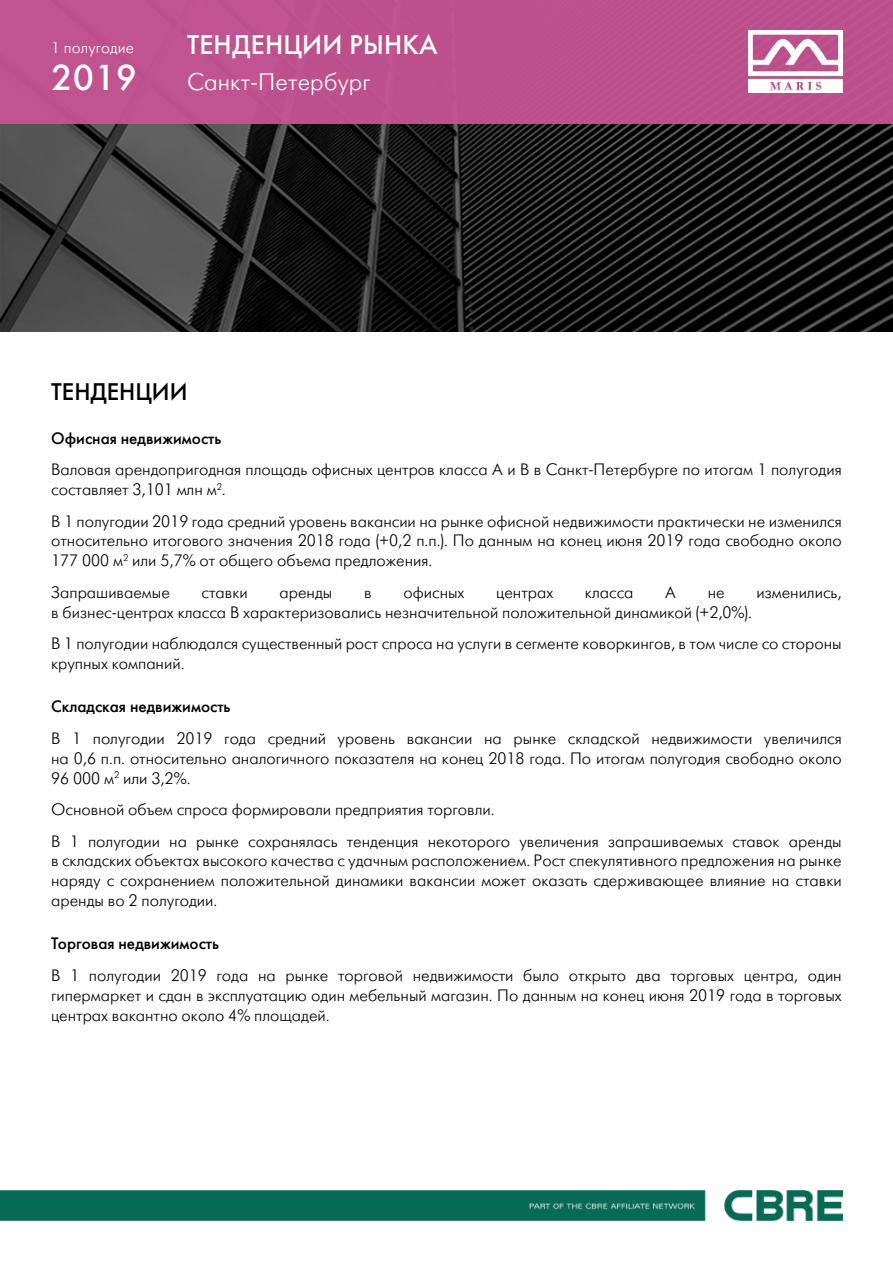
<style>
.page{position:relative;width:893px;height:1263px;background:#fff}
.page>*{position:absolute;margin:0;border:0;box-sizing:border-box;transform-origin:0 0}
.t1{font:36px "Futura Futuris C";color:#fff}
.t2{font:27px "Futura Futuris C";letter-spacing:.01em;color:#fff}
.t3{font:24px "Futura Futuris Light C";letter-spacing:.01em;color:#fff}
.t4{font:24px "Futura Futuris C";color:#000}
.t5{font:16.5px/19.8px "Futura Futuris Light C";color:#000;text-align:justify}
.t6{font:16.5px "Futura Futuris C";color:#000}
.t7{font:15.75px "Futura Futuris Light C";letter-spacing:.01em;color:#fff}
</style>
<div class="page">
<img style="left:0;top:123px;width:893px;height:209px">
<div style="left:0;top:0;width:893px;height:123px;background:#bd518e"></div>
<img style="left:748px;top:31px;width:94px;height:62px">
<img style="left:0;top:1191px;width:842px;height:29px">
<p class="t7" style="left:51px;top:39px;width:84px">1 полугодие</p>
<h1 class="t1" style="left:51px;top:56px;width:88px">2019</h1>
<h2 class="t2" style="left:187px;top:29px;width:252px">ТЕНДЕНЦИИ РЫНКА</h2>
<h3 class="t3" style="left:187px;top:70px;width:185px">Санкт-Петербург</h3>
<h3 class="t4" style="left:51px;top:378px;width:138px">ТЕНДЕНЦИИ</h3>
<p class="t6" style="left:51px;top:428px;width:172px">Офисная недвижимость</p>
<p class="t5" style="left:51px;top:460px;width:792px">Валовая арендопригодная площадь офисных центров класса А и В в Санкт-Петербурге по итогам 1 полугодия составляет 3,101 млн м<sup>2</sup>.</p>
<p class="t5" style="left:51px;top:512px;width:792px">В 1 полугодии 2019 года средний уровень вакансии на рынке офисной недвижимости практически не изменился относительно итогового значения 2018 года (+0,2 п.п.). По данным на конец июня 2019 года свободно около 177 000 м<sup>2</sup> или 5,7% от общего объема предложения.</p>
<p class="t5" style="left:51px;top:583px;width:120px">Запрашиваемые</p>
<p class="t5" style="left:202px;top:583px;width:48px">ставки</p>
<p class="t5" style="left:280px;top:583px;width:54px">аренды</p>
<p class="t5" style="left:364px;top:583px;width:9px">в</p>
<p class="t5" style="left:403px;top:583px;width:63px">офисных</p>
<p class="t5" style="left:496px;top:583px;width:58px">центрах</p>
<p class="t5" style="left:585px;top:583px;width:50px">класса</p>
<p class="t5" style="left:665px;top:583px;width:12px">А</p>
<p class="t5" style="left:708px;top:583px;width:18px">не</p>
<p class="t5" style="left:756px;top:583px;width:87px">изменились,</p>
<p class="t5" style="left:51px;top:597px;width:792px;line-height:31.5px">в бизнес-центрах класса B характеризовались незначительной положительной динамикой (+2,0%).<br>В 1 полугодии наблюдался существенный рост спроса на услуги в сегменте коворкингов, в том числе со стороны</p>
<p class="t5" style="left:51px;top:654px;width:135px">крупных компаний.</p>
<p class="t6" style="left:51px;top:697px;width:181px">Складская недвижимость</p>
<p class="t5" style="left:51px;top:729px;width:792px">В 1 полугодии 2019 года средний уровень вакансии на рынке складской недвижимости увеличился на 0,6 п.п. относительно аналогичного показателя на конец 2018 года. По итогам полугодия свободно около 96 000 м<sup>2</sup> или 3,2%.</p>
<p class="t5" style="left:51px;top:794px;width:792px;line-height:31.5px">Основной объем спроса формировали предприятия торговли.<br>В 1 полугодии на рынке сохранялась тенденция некоторого увеличения запрашиваемых ставок аренды</p>
<p class="t5" style="left:51px;top:851px;width:792px">в складских объектах высокого качества с удачным расположением. Рост спекулятивного предложения на рынке наряду с сохранением положительной динамики вакансии может оказать сдерживающее влияние на ставки аренды во 2 полугодии.</p>
<p class="t6" style="left:51px;top:934px;width:169px">Торговая недвижимость</p>
<p class="t5" style="left:51px;top:966px;width:792px">В 1 полугодии 2019 года на рынке торговой недвижимости было открыто два торговых центра, один гипермаркет и сдан в эксплуатацию один мебельный магазин. По данным на конец июня 2019 года в торговых центрах вакантно около 4% площадей.</p>
</div>
